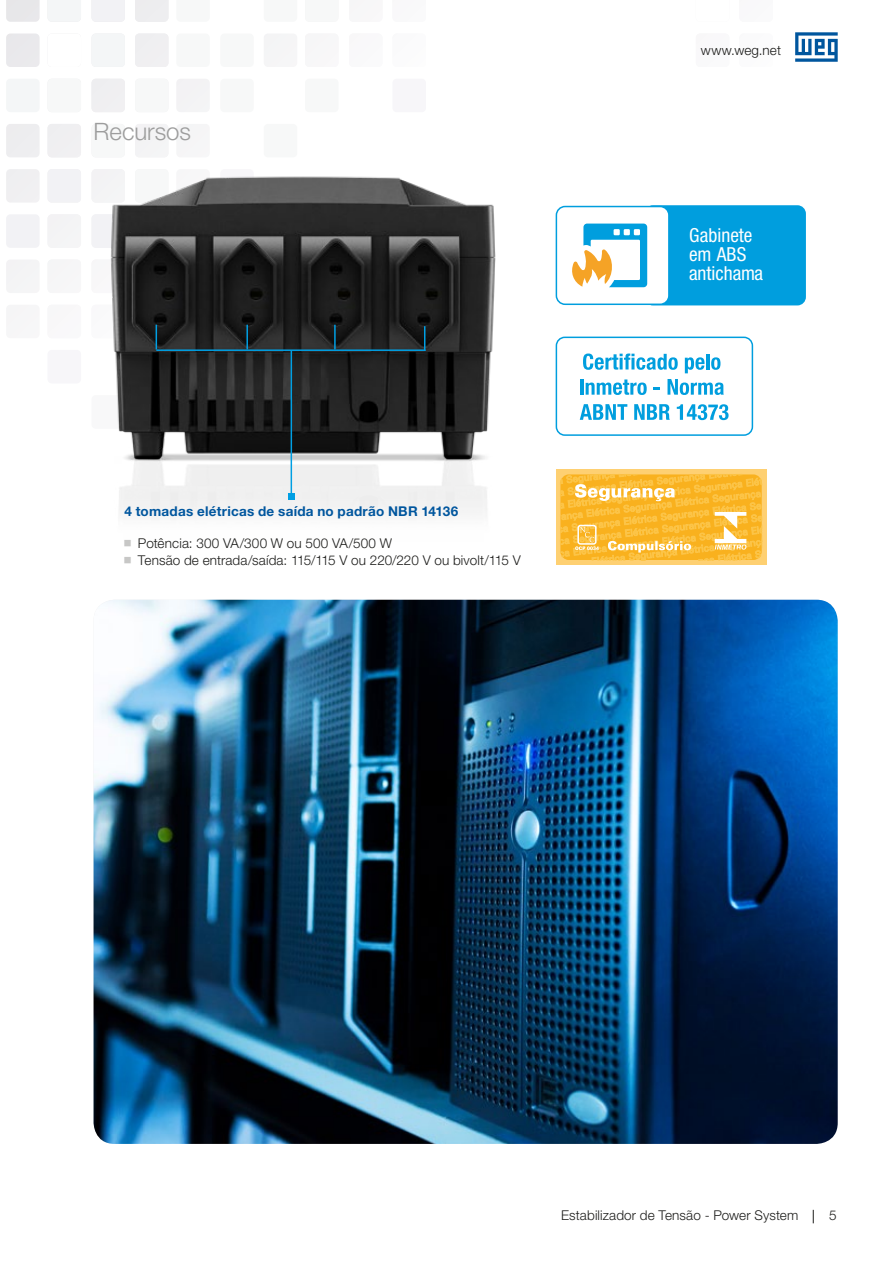
<style>
.page{position:relative;width:893px;height:1263px;background:#fff}
.page>*{position:absolute;margin:0;border:0;box-sizing:border-box;transform-origin:0 0}
.t1{font:300 24px "Helvetica Neue LT Pro";letter-spacing:-.005em;color:#9d9d9d}
.t2{font:condensed 19.35px/19.2px "Helvetica Neue LT Pro";color:#fff}
.t3{font:300 13.5px/17px "Helvetica Neue LT Pro";letter-spacing:.005em;color:#1d1d1b}
.t4{font:700 13.5px "Helvetica Neue LT Pro";letter-spacing:.015em;color:#00569e}
</style>
<div class="page">
<svg style="left:795px;top:32px;width:43px;height:30px"></svg>
<svg style="left:813px;top:1210px;width:1px;height:13px"></svg>
<svg style="left:6px;top:260px;width:33px;height:33px"></svg>
<div style="left:6px;top:214px;width:34px;height:34px;background:#f2f2f5;border-radius:4px"></div>
<svg style="left:6px;top:169px;width:33px;height:33px"></svg>
<svg style="left:6px;top:124px;width:33px;height:33px"></svg>
<div style="left:6px;top:79px;width:34px;height:33px;background:#f4f6f7;border-radius:4px"></div>
<svg style="left:6px;top:34px;width:34px;height:33px"></svg>
<svg style="left:6px;top:0;width:34px;height:22px"></svg>
<div style="left:48px;top:350px;width:33px;height:33px;background:#f7f6f9;border-radius:4px"></div>
<svg style="left:48px;top:260px;width:5px;height:5px"></svg>
<svg style="left:48px;top:214px;width:31px;height:34px"></svg>
<div style="left:48px;top:169px;width:33px;height:34px;background:#f2f2f5;border-radius:4px"></div>
<svg style="left:48px;top:124px;width:33px;height:33px"></svg>
<div style="left:48px;top:79px;width:33px;height:33px;background:#f7f8f8;border-radius:4px"></div>
<svg style="left:48px;top:0;width:33px;height:22px"></svg>
<div style="left:92px;top:124px;width:33px;height:33px;background:#f7f8f8;border-radius:4px"></div>
<svg style="left:92px;top:79px;width:33px;height:33px"></svg>
<div style="left:92px;top:34px;width:33px;height:33px;background:#f4f6f7;border-radius:4px"></div>
<svg style="left:92px;top:0;width:33px;height:22px"></svg>
<svg style="left:135px;top:124px;width:33px;height:30px"></svg>
<div style="left:135px;top:79px;width:33px;height:33px;background:#f7f8f8;border-radius:4px"></div>
<svg style="left:135px;top:34px;width:33px;height:33px"></svg>
<svg style="left:135px;top:0;width:33px;height:22px"></svg>
<svg style="left:177px;top:124px;width:18px;height:18px"></svg>
<svg style="left:177px;top:79px;width:32px;height:33px"></svg>
<div style="left:176px;top:34px;width:34px;height:33px;background:#f7f8f8;border-radius:4px"></div>
<div style="left:220px;top:79px;width:34px;height:33px;background:#f7f8f8;border-radius:4px"></div>
<div style="left:220px;top:34px;width:34px;height:33px;background:#f7f8f8;border-radius:4px"></div>
<div style="left:264px;top:124px;width:33px;height:33px;background:#f7f8f8;border-radius:4px"></div>
<svg style="left:264px;top:34px;width:24px;height:23px"></svg>
<div style="left:305px;top:79px;width:33px;height:33px;background:#f7f8f8;border-radius:4px"></div>
<div style="left:392px;top:79px;width:34px;height:33px;background:#f7f6f9;border-radius:4px"></div>
<svg style="left:781px;top:34px;width:33px;height:33px"></svg>
<svg style="left:825px;top:34px;width:33px;height:33px"></svg>
<img style="left:79px;top:154px;width:417px;height:363px">
<img style="left:94px;top:600px;width:744px;height:544px">
<hr style="left:291px;top:350px;width:1px;height:146px;background:#009fe3">
<svg style="left:288px;top:493px;width:6px;height:6px"></svg>
<hr style="left:156px;top:349px;width:269px;height:2px;background:#009fe3">
<svg style="left:156px;top:325px;width:1px;height:24px"></svg>
<hr style="left:246px;top:325px;width:2px;height:24px;background:#009fe3">
<hr style="left:334px;top:325px;width:2px;height:24px;background:#009fe3">
<svg style="left:424px;top:326px;width:1px;height:23px"></svg>
<div style="left:644px;top:205px;width:162px;height:100px;background:#009ede;border-radius:8px"></div>
<div style="left:556px;top:207px;width:113px;height:97px;background:#fff;border-radius:9px"></div>
<div style="left:556px;top:206px;width:114px;height:99px;border:2px solid #009ede;border-radius:9px"></div>
<svg style="left:572px;top:224px;width:75px;height:63px"></svg>
<div style="left:556px;top:337px;width:197px;height:99px;border:2px solid #009ede;border-radius:8px"></div>
<svg style="left:583px;top:353px;width:95px;height:17px"></svg>
<svg style="left:685px;top:357px;width:19px;height:16px"></svg>
<hr style="left:706px;top:354px;width:3px;height:15px;background:#009ede">
<svg style="left:711px;top:357px;width:9px;height:13px"></svg>
<hr style="left:580px;top:379px;width:3px;height:16px;background:#009ede">
<svg style="left:586px;top:379px;width:61px;height:16px"></svg>
<svg style="left:654px;top:387px;width:6px;height:3px"></svg>
<svg style="left:667px;top:379px;width:57px;height:16px"></svg>
<svg style="left:580px;top:404px;width:47px;height:16px"></svg>
<svg style="left:634px;top:404px;width:36px;height:16px"></svg>
<svg style="left:677px;top:404px;width:52px;height:16px"></svg>
<div style="left:556px;top:469px;width:210px;height:96px;background:#fed072"></div>
<svg style="left:560px;top:474px;width:202px;height:87px;background:#fabf43"></svg>
<h1 class="t1" style="left:94px;top:117px;width:99px">Recursos</h1>
<p class="t4" style="left:124px;top:502px;width:335px">4 tomadas elétricas de saída no padrão NBR 14136</p>
<p class="t3" style="left:138px;top:534px;width:384px">Potência: 300 VA/300 W ou 500 VA/500 W<br>Tensão de entrada/saída: 115/115 V ou 220/220 V ou bivolt/115 V</p>
<p class="t3" style="left:701px;top:42px;width:82px">www.weg.net</p>
<h2 class="t2" style="left:689px;top:225px;width:75px">Gabinete em ABS antichama</h2>
<p class="t3" style="left:561px;top:1207px;width:239px">Estabilizador de Tensão - Power System</p>
<p class="t3" style="left:829px;top:1207px;width:9px">5</p>
</div>
